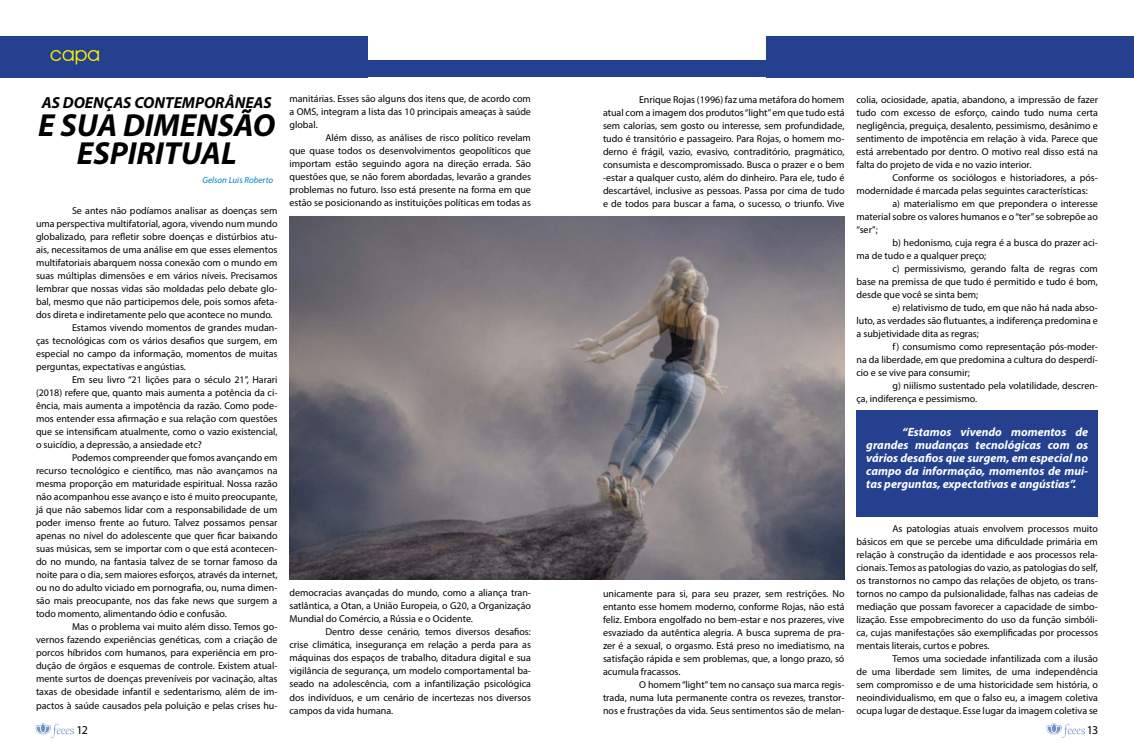
<style>
.page{position:relative;width:1134px;height:752px;background:#fff}
.page>*{position:absolute;margin:0;border:0;box-sizing:border-box;transform-origin:0 0}
.t1{font:italic 700 32px/28px "Myriad Pro";color:#000;text-align:center}
.t2{font:20px "Avant Garde IT Cby BT";color:#fff200}
.t3{font:italic 700 16px "Myriad Pro";color:#000}
.t4{font:italic 700 12px/13px "Myriad Pro";color:#fff;text-align:justify}
.t5{font:12px "Myriad Pro";color:#000}
.t6{font:10px/13px "Myriad Pro";color:#000;text-align:justify}
.t7{font:italic 9px "Myriad Pro";color:#0082c9}
</style>
<div class="page">
<img style="left:36px;top:722px;width:38px;height:15px">
<img style="left:1046px;top:722px;width:38px;height:15px">
<div style="left:0;top:36px;width:367px;height:41px;background:#24408f"></div>
<div style="left:349px;top:61px;width:218px;height:16px;background:#24408f"></div>
<div style="left:767px;top:36px;width:367px;height:41px;background:#24408f"></div>
<div style="left:567px;top:61px;width:218px;height:16px;background:#24408f"></div>
<img style="left:289px;top:216px;width:556px;height:363px">
<div style="left:856px;top:410px;width:242px;height:106px;background:#24408f"></div>
<h2 class="t2" style="left:50px;top:42px;width:51px">capa</h2>
<h3 class="t3" style="left:42px;top:92px;width:231px">AS DOENÇAS CONTEMPORÂNEAS</h3>
<h1 class="t1" style="left:38px;top:110px;width:239px">E SUA DIMENSÃO<br>ESPIRITUAL</h1>
<p class="t7" style="left:202px;top:174px;width:72px">Gelson Luis Roberto</p>
<p class="t6" style="left:72px;top:204px;width:207px">Se antes não podíamos analisar as doenças sem</p>
<p class="t6" style="left:36px;top:217px;width:243px">uma perspectiva multifatorial, agora, vivendo num mundo</p>
<p class="t6" style="left:36px;top:230px;width:243px">globalizado, para refletir sobre doenças e distúrbios atu-</p>
<p class="t6" style="left:36px;top:243px;width:243px">ais, necessitamos de uma análise em que esses elementos</p>
<p class="t6" style="left:36px;top:256px;width:243px">multifatoriais abarquem nossa conexão com o mundo em</p>
<p class="t6" style="left:36px;top:269px;width:243px">suas múltiplas dimensões e em vários níveis. Precisamos</p>
<p class="t6" style="left:36px;top:282px;width:243px">lembrar que nossas vidas são moldadas pelo debate glo-</p>
<p class="t6" style="left:36px;top:295px;width:243px">bal, mesmo que não participemos dele, pois somos afeta-</p>
<p class="t6" style="left:36px;top:308px;width:238px">dos direta e indiretamente pelo que acontece no mundo.</p>
<p class="t6" style="left:72px;top:321px;width:207px">Estamos vivendo momentos de grandes mudan-</p>
<p class="t6" style="left:36px;top:334px;width:243px">ças tecnológicas com os vários desafios que surgem, em</p>
<p class="t6" style="left:36px;top:347px;width:243px">especial no campo da informação, momentos de muitas</p>
<p class="t6" style="left:36px;top:360px;width:151px">perguntas, expectativas e angústias.</p>
<p class="t6" style="left:72px;top:373px;width:207px">Em seu livro “21 lições para o século 21”, Harari</p>
<p class="t6" style="left:36px;top:386px;width:243px">(2018) refere que, quanto mais aumenta a potência da ci-</p>
<p class="t6" style="left:36px;top:399px;width:243px">ência, mais aumenta a impotência da razão. Como pode-</p>
<p class="t6" style="left:36px;top:412px;width:243px">mos entender essa afirmação e sua relação com questões</p>
<p class="t6" style="left:36px;top:425px;width:243px">que se intensificam atualmente, como o vazio existencial,</p>
<p class="t6" style="left:36px;top:438px;width:167px">o suicídio, a depressão, a ansiedade etc?</p>
<p class="t6" style="left:72px;top:451px;width:207px">Podemos compreender que fomos avançando em</p>
<p class="t6" style="left:36px;top:464px;width:243px">recurso tecnológico e científico, mas não avançamos na</p>
<p class="t6" style="left:36px;top:477px;width:243px">mesma proporção em maturidade espiritual. Nossa razão</p>
<p class="t6" style="left:36px;top:490px;width:243px">não acompanhou esse avanço e isto é muito preocupante,</p>
<p class="t6" style="left:36px;top:503px;width:243px">já que não sabemos lidar com a responsabilidade de um</p>
<p class="t6" style="left:36px;top:516px;width:243px">poder imenso frente ao futuro. Talvez possamos pensar</p>
<p class="t6" style="left:36px;top:529px;width:243px">apenas no nível do adolescente que quer ficar baixando</p>
<p class="t6" style="left:36px;top:542px;width:243px">suas músicas, sem se importar com o que está acontecen-</p>
<p class="t6" style="left:36px;top:555px;width:243px">do no mundo, na fantasia talvez de se tornar famoso da</p>
<p class="t6" style="left:36px;top:568px;width:243px">noite para o dia, sem maiores esforços, através da internet,</p>
<p class="t6" style="left:36px;top:581px;width:243px">ou no do adulto viciado em pornografia, ou, numa dimen-</p>
<p class="t6" style="left:36px;top:594px;width:243px">são mais preocupante, nos das fake news que surgem a</p>
<p class="t6" style="left:36px;top:607px;width:192px">todo momento, alimentando ódio e confusão.</p>
<p class="t6" style="left:72px;top:620px;width:207px">Mas o problema vai muito além disso. Temos go-</p>
<p class="t6" style="left:36px;top:633px;width:243px">vernos fazendo experiências genéticas, com a criação de</p>
<p class="t6" style="left:36px;top:646px;width:243px">porcos híbridos com humanos, para experiência em pro-</p>
<p class="t6" style="left:36px;top:659px;width:243px">dução de órgãos e esquemas de controle. Existem atual-</p>
<p class="t6" style="left:36px;top:672px;width:243px">mente surtos de doenças preveníveis por vacinação, altas</p>
<p class="t6" style="left:36px;top:685px;width:243px">taxas de obesidade infantil e sedentarismo, além de im-</p>
<p class="t6" style="left:36px;top:698px;width:243px">pactos à saúde causados pela poluição e pelas crises hu-</p>
<p class="t6" style="left:289px;top:92px;width:243px">manitárias. Esses são alguns dos itens que, de acordo com a OMS, integram a lista das 10 principais ameaças à saúde global.</p>
<p class="t6" style="left:289px;top:131px;width:243px;text-indent:36px">Além disso, as análises de risco político revelam que quase todos os desenvolvimentos geopolíticos que importam estão seguindo agora na direção errada. São questões que, se não forem abordadas, levarão a grandes problemas no futuro. Isso está presente na forma em que estão se posicionando as instituições políticas em todas as</p>
<p class="t6" style="left:289px;top:586px;width:243px">democracias avançadas do mundo, como a aliança tran&shy;satlântica, a Otan, a União Europeia, o G20, a Organização Mundial do Comércio, a Rússia e o Ocidente.</p>
<p class="t6" style="left:289px;top:625px;width:243px;text-indent:36px">Dentro desse cenário, temos diversos desafios: crise climática, insegurança em relação a perda para as máquinas dos espaços de trabalho, ditadura digital e sua vigilância de segurança, um modelo comportamental ba&shy;seado na adolescência, com a infantilização psicológica dos indivíduos, e um cenário de incertezas nos diversos campos da vida humana.</p>
<p class="t6" style="left:603px;top:92px;width:243px;text-indent:36px">Enrique Rojas (1996) faz uma metáfora do homem atual com a imagem dos produtos “light” em que tudo está sem calorias, sem gosto ou interesse, sem profundidade, tudo é transitório e passageiro. Para Rojas, o homem mo&shy;derno é frágil, vazio, evasivo, contraditório, pragmático, consumista e descompromissado. Busca o prazer e o bem -estar a qualquer custo, além do dinheiro. Para ele, tudo é descartável, inclusive as pessoas. Passa por cima de tudo e de todos para buscar a fama, o sucesso, o triunfo. Vive</p>
<p class="t6" style="left:856px;top:92px;width:243px">colia, ociosidade, apatia, abandono, a impressão de fazer tudo com excesso de esforço, caindo tudo numa certa negligência, preguiça, desalento, pessimismo, desânimo e sentimento de impotência em relação à vida. Parece que está arrebentado por dentro. O motivo real disso está na falta do projeto de vida e no vazio interior.</p>
<p class="t6" style="left:856px;top:170px;width:243px;text-indent:36px">Conforme os sociólogos e historiadores, a pós&shy;modernidade é marcada pelas seguintes características:</p>
<p class="t6" style="left:856px;top:196px;width:243px;text-indent:36px">a) materialismo em que prepondera o interesse material sobre os valores humanos e o “ter” se sobrepõe ao “ser”;</p>
<p class="t6" style="left:856px;top:235px;width:243px;text-indent:36px">b) hedonismo, cuja regra é a busca do prazer aci&shy;ma de tudo e a qualquer preço;</p>
<p class="t6" style="left:856px;top:261px;width:243px;text-indent:36px">c) permissivismo, gerando falta de regras com base na premissa de que tudo é permitido e tudo é bom, desde que você se sinta bem;</p>
<p class="t6" style="left:856px;top:300px;width:243px;text-indent:36px">e) relativismo de tudo, em que não há nada abso&shy;luto, as verdades são flutuantes, a indiferença predomina e a subjetividade dita as regras;</p>
<p class="t6" style="left:856px;top:339px;width:243px;text-indent:36px">f) consumismo como representação pós-moder&shy;na da liberdade, em que predomina a cultura do desperdí&shy;cio e se vive para consumir;</p>
<p class="t6" style="left:856px;top:378px;width:243px;text-indent:36px">g) niilismo sustentado pela volatilidade, descren&shy;ça, indiferença e pessimismo.</p>
<p class="t4" style="left:866px;top:425px;width:223px;text-indent:36px">“Estamos vivendo momentos de grandes mudanças tecnológicas com os vários desafios que surgem, em especial no campo da informação, momentos de mui&shy;tas perguntas, expectativas e angústias”.</p>
<p class="t6" style="left:603px;top:586px;width:243px">unicamente para si, para seu prazer, sem restrições. No entanto esse homem moderno, conforme Rojas, não está feliz. Embora engolfado no bem-estar e nos prazeres, vive esvaziado da autêntica alegria. A busca suprema de pra&shy;zer é a sexual, o orgasmo. Está preso no imediatismo, na satisfação rápida e sem problemas, que, a longo prazo, só acumula fracassos.</p>
<p class="t6" style="left:603px;top:677px;width:243px;text-indent:36px">O homem “light” tem no cansaço sua marca regis&shy;trada, numa luta permanente contra os revezes, transtor&shy;nos e frustrações da vida. Seus sentimentos são de melan-</p>
<p class="t6" style="left:856px;top:521px;width:243px;text-indent:36px">As patologias atuais envolvem processos muito básicos em que se percebe uma dificuldade primária em relação à construção da identidade e aos processos rela&shy;cionais. Temos as patologias do vazio, as patologias do self, os transtornos no campo das relações de objeto, os trans&shy;tornos no campo da pulsionalidade, falhas nas cadeias de mediação que possam favorecer a capacidade de simbo&shy;lização. Esse empobrecimento do uso da função simbóli&shy;ca, cujas manifestações são exemplificadas por processos mentais literais, curtos e pobres.</p>
<p class="t6" style="left:856px;top:651px;width:243px;text-indent:36px">Temos uma sociedade infantilizada com a ilusão de uma liberdade sem limites, de uma independência sem compromisso e de uma historicidade sem história, o neoindividualismo, em que o falso eu, a imagem coletiva ocupa lugar de destaque. Esse lugar da imagem coletiva se</p>
<p class="t5" style="left:77px;top:722px;width:13px">12</p>
<p class="t5" style="left:1087px;top:722px;width:13px">13</p>
</div>
